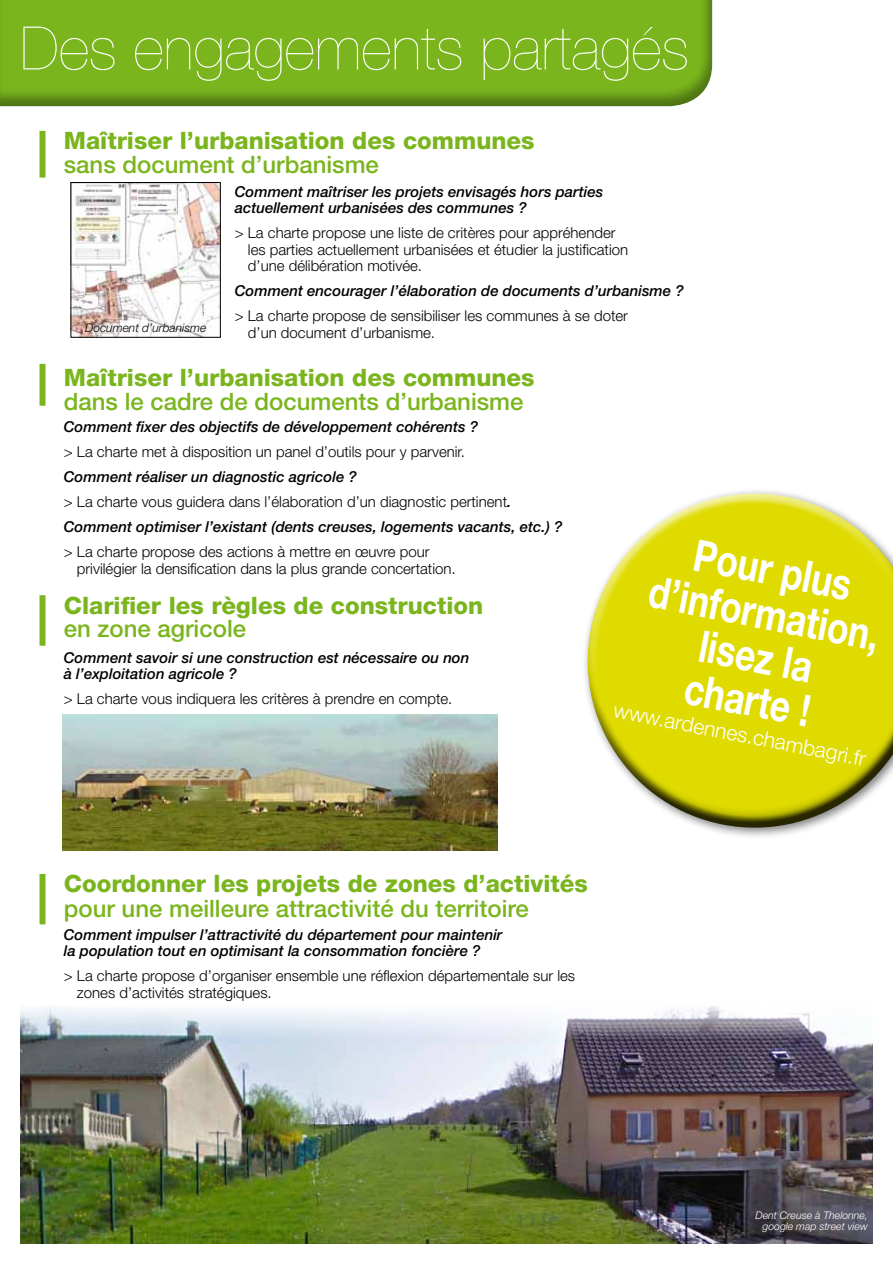
<style>
.page{position:relative;width:893px;height:1263px;background:#fff}
.page>*{position:absolute;margin:0;border:0;box-sizing:border-box;transform-origin:0 0}
.t1{font:200 60px "Helvetica Neue";color:#fff}
.t2{font:700 44.1px/44.1px "Helvetica Neue";color:#fff;text-align:center;scale:.8 1}
.t3{font:800 24px "Helvetica Neue";color:#7ab51d}
.t4{font:500 24px "Helvetica Neue";color:#7ab51d}
.t5{font:300 21.15px "Helvetica Neue";color:#fff}
.t6{font:italic 500 15px/16.5px "Helvetica Neue";color:#000}
.t7{font:300 15px/16.5px "Helvetica Neue";color:#000}
.t8{font:italic 300 12px "Helvetica Neue";color:#000}
.t9{font:italic 300 10.5px/11.6px "Helvetica Neue";color:#fff;text-align:right}
.s1{font-weight:300;font-style:normal}
</style>
<div class="page">
<img style="left:62px;top:714px;width:435px;height:136px">
<img style="left:20px;top:1006px;width:853px;height:237px">
<div style="left:0;top:0;width:715px;height:107px;background:#000;opacity:.35"></div>
<div style="left:40px;top:595px;width:6px;height:51px;background:#7ab51d"></div>
<div style="left:40px;top:874px;width:6px;height:50px;background:#7ab51d"></div>
<img style="left:72px;top:184px;width:147px;height:152px">
<div style="left:70px;top:182px;width:151px;height:156px;border:1px solid #000"></div>
<div style="left:40px;top:131px;width:6px;height:47px;background:#7ab51d"></div>
<svg style="left:665px;top:490px;width:185px;height:28px"></svg>
<svg style="left:584px;top:518px;width:309px;height:319px;background:#ddda2d"></svg>
<div style="left:40px;top:364px;width:6px;height:42px;background:#7ab51d"></div>
<h1 class="t1" style="left:20px;top:14px;width:670px">Des engagements partagés</h1>
<h3 class="t3" style="left:64px;top:126px;width:472px">Maîtriser l’urbanisation des communes</h3>
<h3 class="t4" style="left:64px;top:150px;width:317px">sans document d’urbanisme</h3>
<p class="t6" style="left:235px;top:183px;width:370px">Comment maîtriser les projets envisagés hors parties actuellement urbanisées des communes ?</p>
<p class="t7" style="left:248px;top:224px;width:382px;text-indent:-13px">&gt; La charte propose une liste de critères pour appréhender les parties actuellement urbanisées et étudier la justification d’une délibération motivée.</p>
<p class="t6" style="left:235px;top:283px;width:451px">Comment encourager l’élaboration de documents d’urbanisme ?</p>
<p class="t7" style="left:248px;top:307px;width:382px;text-indent:-13px">&gt; La charte propose de sensibiliser les communes à se doter d’un document d’urbanisme.</p>
<p class="t8" style="left:85px;top:320px;width:123px">Document d’urbanisme</p>
<h3 class="t3" style="left:64px;top:364px;width:472px">Maîtriser l’urbanisation des communes</h3>
<h3 class="t4" style="left:64px;top:387px;width:461px">dans le cadre de documents d’urbanisme</h3>
<p class="t6" style="left:64px;top:419px;width:416px">Comment fixer des objectifs de développement cohérents ?</p>
<p class="t7" style="left:64px;top:443px;width:403px">&gt; La charte met à disposition un panel d’outils pour y parvenir.</p>
<p class="t6" style="left:64px;top:464px;width:500px;line-height:25px">Comment réaliser un diagnostic agricole ?<br><span class="s1">&gt; La charte vous guidera dans l’élaboration d’un diagnostic pertinent</span>.<br>Comment optimiser l’existant (dents creuses, logements vacants, etc.) ?</p>
<p class="t7" style="left:77px;top:543px;width:380px;text-indent:-13px">&gt; La charte propose des actions à mettre en œuvre pour privilégier la densification dans la plus grande concertation.</p>
<h3 class="t3" style="left:64px;top:591px;width:421px">Clarifier les règles de construction</h3>
<h3 class="t4" style="left:64px;top:614px;width:184px">en zone agricole</h3>
<p class="t6" style="left:64px;top:649px;width:407px">Comment savoir si une construction est nécessaire ou non à l’exploitation agricole ?</p>
<p class="t7" style="left:64px;top:690px;width:390px">&gt; La charte vous indiquera les critères à prendre en compte.</p>
<h2 class="t2" style="left:662px;top:525px;width:294px;rotate:11deg">Pour plus d’information, lisez la<br>charte !</h2>
<h3 class="t5" style="left:616px;top:697px;width:258px;rotate:11deg">www.ardennes.chambagri.fr</h3>
<h3 class="t3" style="left:64px;top:869px;width:526px">Coordonner les projets de zones d’activités</h3>
<h3 class="t4" style="left:64px;top:894px;width:467px">pour une meilleure attractivité du territoire</h3>
<p class="t6" style="left:64px;top:926px;width:440px">Comment impulser l’attractivité du département pour maintenir la population tout en optimisant la consommation foncière ?</p>
<p class="t7" style="left:77px;top:967px;width:500px;text-indent:-13px">&gt; La charte propose d’organiser ensemble une réflexion départementale sur les zones d’activités stratégiques.</p>
<p class="t9" style="left:756px;top:1209px;width:114px">Dent Creuse à Thelonne, google map street view</p>
</div>
